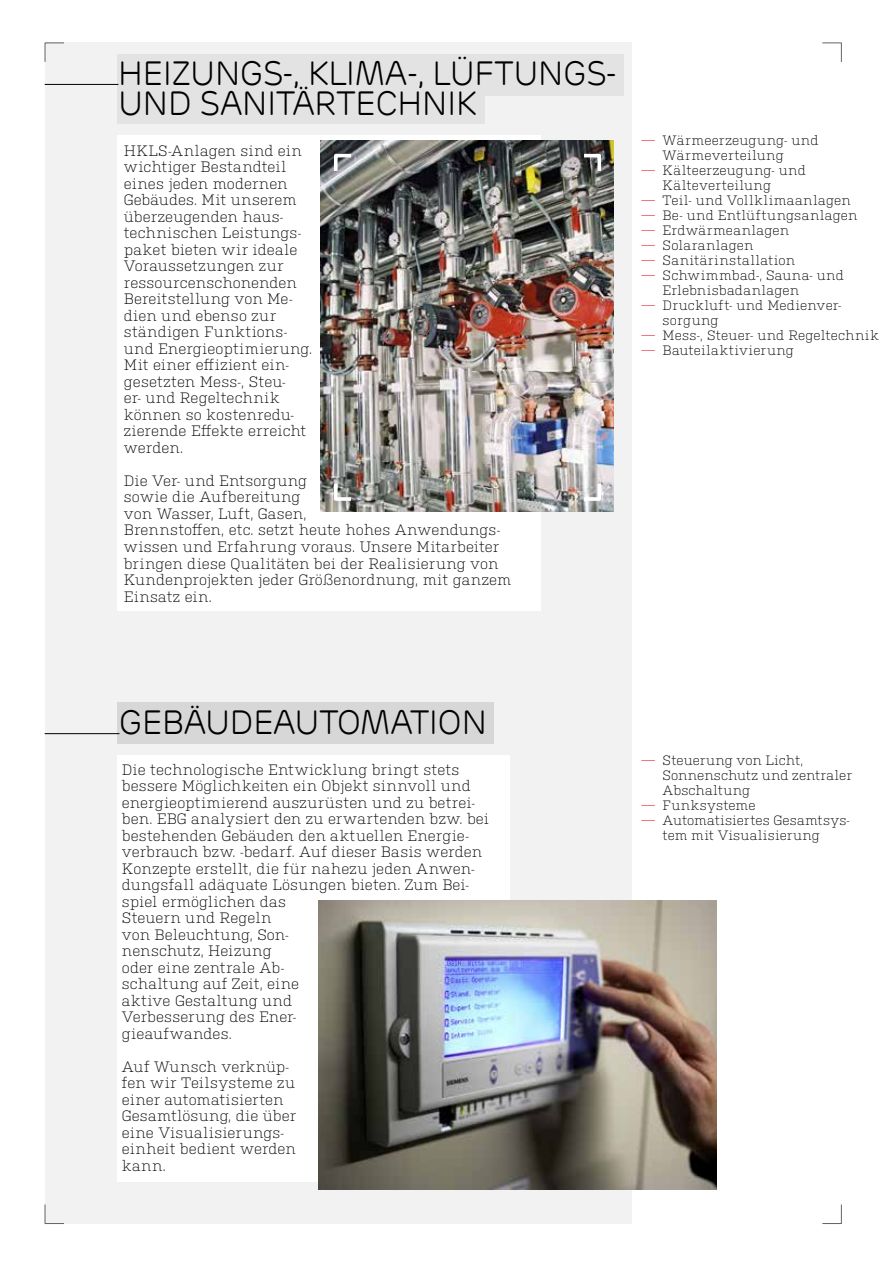
<style>
.page{position:relative;width:893px;height:1263px;background:#fff}
.page>*{position:absolute;margin:0;border:0;box-sizing:border-box;transform-origin:0 0}
.t1{font:300 33.6px/30px "Rubrik";letter-spacing:-.02em;color:#000}
.t2{font:300 15px/16.5px "Kulturista";letter-spacing:.01em;color:#000}
.t3{font:300 13.5px/15px "Kulturista";letter-spacing:.015em;color:#000}
.s1{color:#e30613}
</style>
<div class="page">
<div style="left:45px;top:43px;width:586px;height:1181px;background:#f2f2f2"></div>
<svg style="left:44px;top:42px;width:21px;height:20px"></svg>
<svg style="left:822px;top:42px;width:20px;height:20px"></svg>
<svg style="left:44px;top:1204px;width:20px;height:20px"></svg>
<svg style="left:822px;top:1204px;width:20px;height:20px"></svg>
<div style="left:117px;top:135px;width:424px;height:476px;background:#fff"></div>
<img style="left:321px;top:141px;width:293px;height:370px">
<svg style="left:332px;top:152px;width:23px;height:23px"></svg>
<svg style="left:332px;top:480px;width:23px;height:23px"></svg>
<svg style="left:580px;top:152px;width:23px;height:23px"></svg>
<svg style="left:580px;top:480px;width:23px;height:23px"></svg>
<div style="left:117px;top:702px;width:376px;height:42px;background:#d7d7d7"></div>
<hr style="left:45px;top:733px;width:74px;height:1px;background:#000">
<div style="left:117px;top:755px;width:392px;height:426px;background:#fff"></div>
<img style="left:318px;top:901px;width:398px;height:288px">
<div style="left:117px;top:54px;width:506px;height:42px;background:#e3e3e3"></div>
<div style="left:117px;top:82px;width:367px;height:42px;background:#e3e3e3"></div>
<hr style="left:45px;top:84px;width:73px;height:1px;background:#000">
<h1 class="t1" style="left:118px;top:58px;width:501px">HEIZUNGS-, KLIMA-, LÜFTUNGS-<br>UND SANITÄRTECHNIK</h1>
<p class="t2" style="left:124px;top:141px;width:190px">HKLS-Anlagen sind ein wichtiger Bestandteil eines jeden modernen<br>Gebäudes. Mit unserem überzeugenden haus&shy;technischen Leistungs&shy;paket bieten wir ideale<br>Voraussetzungen zur ressourcenschonenden<br>Bereitstellung von Me&shy;dien und ebenso zur ständigen Funktions&shy;und Energieoptimierung.<br>Mit einer effizient ein&shy;gesetzten Mess-, Steu-<br>er- und Regeltechnik können so kostenredu&shy;zierende Effekte erreicht werden.</p>
<p class="t2" style="left:124px;top:471px;width:389px">Die Ver- und Entsorgung<br>sowie die Aufbereitung<br>von Wasser, Luft, Gasen,<br>Brennstoffen, etc. setzt heute hohes Anwendungs&shy;wissen und Erfahrung voraus. Unsere Mitarbeiter bringen diese Qualitäten bei der Realisierung von Kundenprojekten jeder Größenordnung, mit ganzem Einsatz ein.</p>
<p class="t3" style="left:663px;top:132px;width:157px;text-indent:-21px"><span class="s1">—</span> Wärmeerzeugung- und<br>Wärmeverteilung</p>
<p class="t3" style="left:663px;top:162px;width:145px;text-indent:-21px"><span class="s1">—</span> Kälteerzeugung- und<br>Kälteverteilung</p>
<p class="t3" style="left:641px;top:192px;width:211px"><span class="s1">—</span> Teil- und Vollklimaanlagen</p>
<p class="t3" style="left:641px;top:207px;width:217px"><span class="s1">—</span> Be- und Entlüftungsanlagen</p>
<p class="t3" style="left:641px;top:222px;width:149px"><span class="s1">—</span> Erdwärmeanlagen</p>
<p class="t3" style="left:641px;top:237px;width:113px"><span class="s1">—</span> Solaranlagen</p>
<p class="t3" style="left:641px;top:252px;width:155px"><span class="s1">—</span> Sanitärinstallation</p>
<p class="t3" style="left:663px;top:267px;width:183px;text-indent:-21px"><span class="s1">—</span> Schwimmbad-, Sauna- und<br>Erlebnisbadanlagen</p>
<p class="t3" style="left:663px;top:297px;width:180px;text-indent:-21px"><span class="s1">—</span> Druckluft- und Medienver&shy;sorgung</p>
<p class="t3" style="left:641px;top:327px;width:239px"><span class="s1">—</span> Mess-, Steuer- und Regeltechnik</p>
<p class="t3" style="left:641px;top:342px;width:154px"><span class="s1">—</span> Bauteilaktivierung</p>
<h1 class="t1" style="left:119px;top:707px;width:370px">GEBÄUDEAUTOMATION</h1>
<p class="t2" style="left:122px;top:760px;width:369px">Die technologische Entwicklung bringt stets bessere Möglichkeiten ein Objekt sinnvoll und energieoptimierend auszurüsten und zu betrei&shy;ben. EBG analysiert den zu erwartenden bzw. bei bestehenden Gebäuden den aktuellen Energie&shy;verbrauch bzw. -bedarf. Auf dieser Basis werden Konzepte erstellt, die für nahezu jeden Anwen&shy;dungsfall adäquate Lösungen bieten. Zum Bei&shy;spiel ermöglichen das<br>Steuern und Regeln<br>von Beleuchtung, Son-<br>nenschutz, Heizung<br>oder eine zentrale Ab-<br>schaltung auf Zeit, eine<br>aktive Gestaltung und<br>Verbesserung des Ener-<br>gieaufwandes.</p>
<p class="t2" style="left:122px;top:1057px;width:176px">Auf Wunsch verknüp&shy;fen wir Teilsysteme zu einer automatisierten<br>Gesamtlösung, die über eine Visualisierungs&shy;einheit bedient werden kann.</p>
<p class="t3" style="left:663px;top:751px;width:191px;text-indent:-21px"><span class="s1">—</span> Steuerung von Licht,<br>Sonnenschutz und zentraler<br>Abschaltung</p>
<p class="t3" style="left:641px;top:796px;width:116px"><span class="s1">—</span> Funksysteme</p>
<p class="t3" style="left:663px;top:811px;width:189px;text-indent:-21px"><span class="s1">—</span> Automatisiertes Gesamtsys&shy;tem mit Visualisierung</p>
</div>
